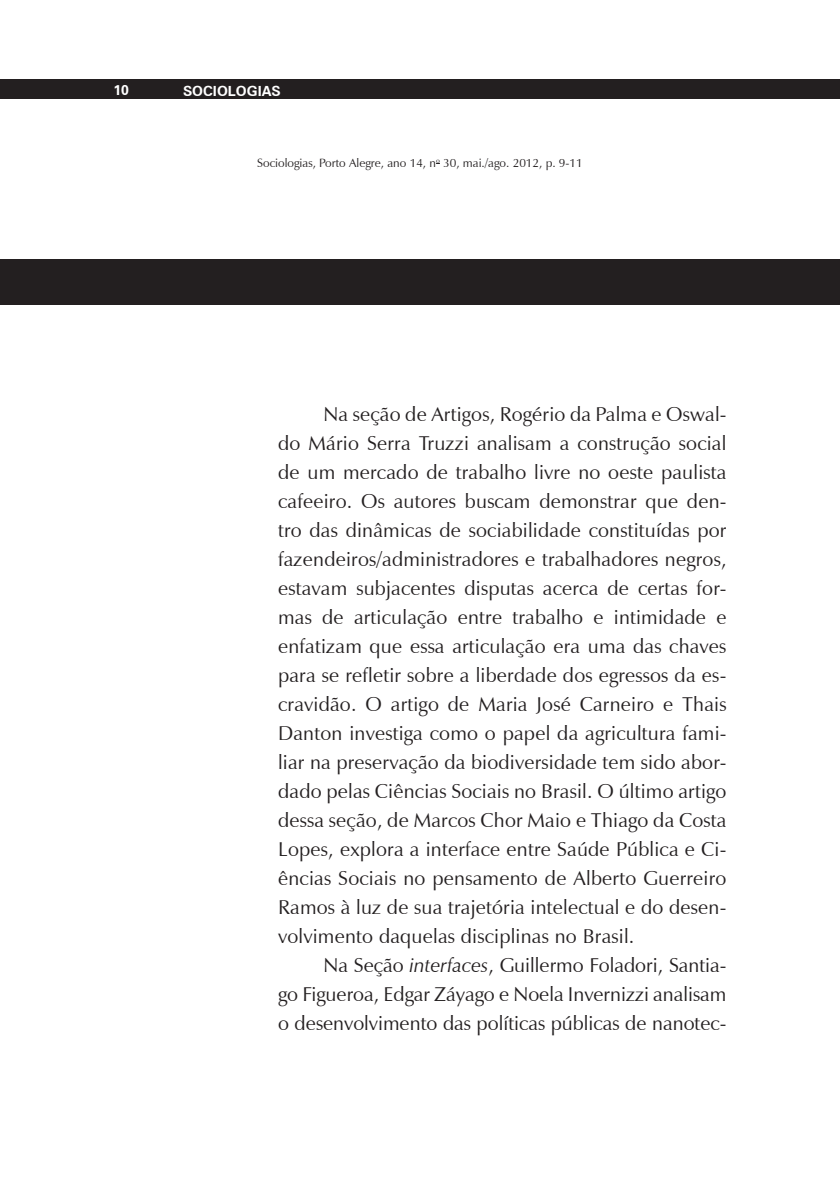
<style>
.page{position:relative;width:840px;height:1191px;background:#fff}
.page>*{position:absolute;margin:0;border:0;box-sizing:border-box;transform-origin:0 0}
.t1{font:20px/29px "Zapf Humanist 601 BT";letter-spacing:.005em;color:#231f20;text-align:justify}
.t2{font:700 14px "Zurich BT";color:#fff}
.t3{font:12px "Zapf Humanist 601 BT";color:#231f20}
.s1{font-style:italic}
</style>
<div class="page">
<div style="left:0;top:79px;width:839px;height:20px;background:#231f20"></div>
<div style="left:0;top:259px;width:839px;height:45px;background:#231f20"></div>
<p class="t2" style="left:113px;top:82px;width:17px">10</p>
<p class="t2" style="left:183px;top:82px;width:99px">SOCIOLOGIAS</p>
<p class="t3" style="left:257px;top:155px;width:327px">Sociologias, Porto Alegre, ano 14, n<sup>o</sup> 30, mai./ago. 2012, p. 9-11</p>
<p class="t1" style="left:278px;top:399px;width:449px;text-indent:45px">Na seção de Artigos, Rogério da Palma e Oswal&shy;do Mário Serra Truzzi analisam a construção social de um mercado de trabalho livre no oeste paulista cafeeiro. Os autores buscam demonstrar que den&shy;tro das dinâmicas de sociabilidade constituídas por fazendeiros/administradores e trabalhadores negros, estavam subjacentes disputas acerca de certas for&shy;mas de articulação entre trabalho e intimidade e enfatizam que essa articulação era uma das chaves para se refletir sobre a liberdade dos egressos da es&shy;cravidão. O artigo de Maria José Carneiro e Thais Danton investiga como o papel da agricultura fami&shy;liar na preservação da biodiversidade tem sido abor&shy;dado pelas Ciências Sociais no Brasil. O último artigo dessa seção, de Marcos Chor Maio e Thiago da Costa Lopes, explora a interface entre Saúde Pública e Ci&shy;ências Sociais no pensamento de Alberto Guerreiro Ramos à luz de sua trajetória intelectual e do desen&shy;volvimento daquelas disciplinas no Brasil.</p>
<p class="t1" style="left:278px;top:950px;width:449px;text-indent:45px">Na Seção <span class="s1">interfaces</span>, Guillermo Foladori, Santia&shy;go Figueroa, Edgar Záyago e Noela Invernizzi analisam o desenvolvimento das políticas públicas de nanotec-</p>
</div>
